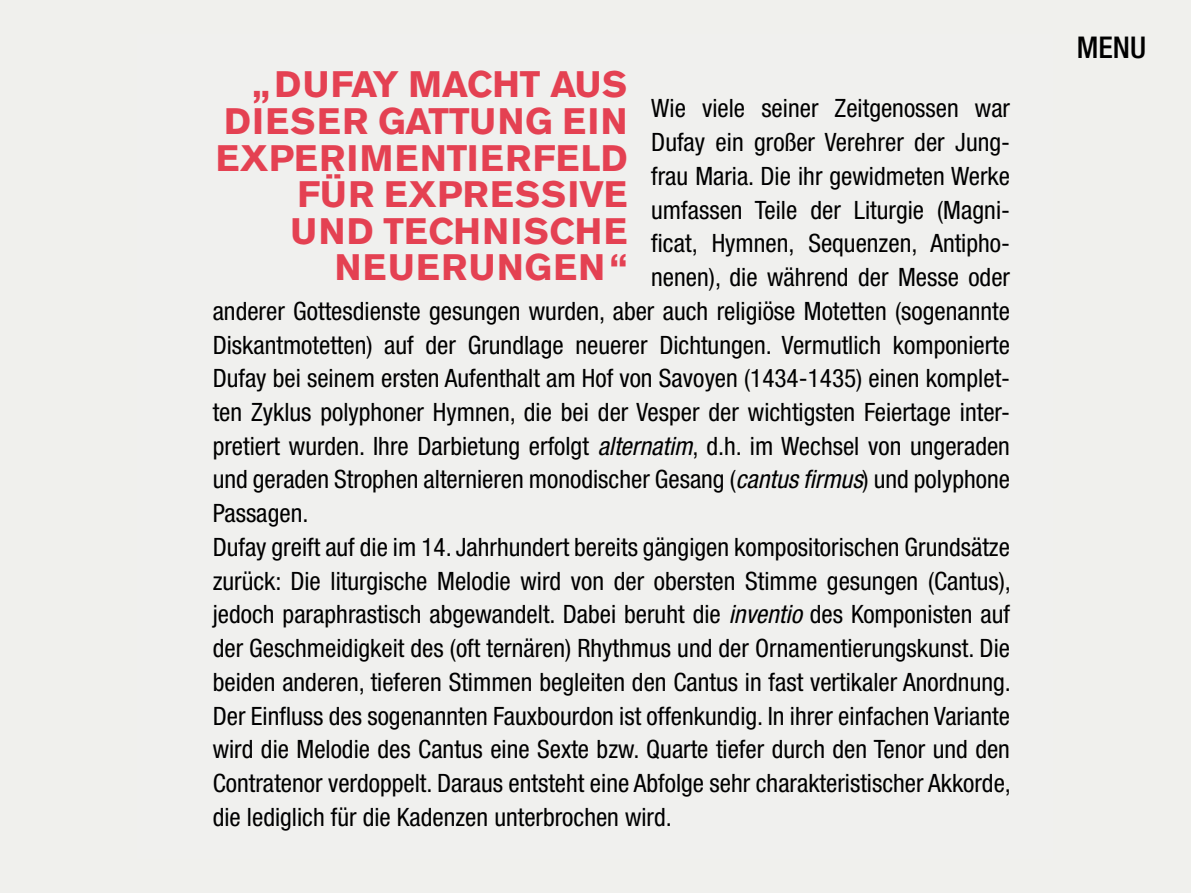
<style>
.page{position:relative;width:1191px;height:893px;background:#f0f0ed}
.page>*{position:absolute;margin:0;border:0;box-sizing:border-box;transform-origin:0 0}
.t1{font:700 36.6px/36.6px "Akzidenz Grotesk BE";letter-spacing:.04em;color:#e44152;text-align:right}
.t2{font:500 condensed 30px "Helvetica Neue";color:#000}
.t3{font:condensed 25.35px "Helvetica Neue";color:#000}
.s1{font-style:italic}
</style>
<div class="page">
<h1 class="t1" style="left:216px;top:67px;width:413px">„ DUFAY MACHT AUS<br>DIESER GATTUNG EIN<br>EXPERIMENTIERFELD<br>FÜR EXPRESSIVE<br>UND TECHNISCHE<br>NEUERUNGEN “</h1>
<p class="t3" style="left:651px;top:94px;width:360px">Wie viele seiner Zeitgenossen war</p>
<p class="t3" style="left:651px;top:127px;width:360px">Dufay ein großer Verehrer der Jung-</p>
<p class="t3" style="left:651px;top:161px;width:360px">frau Maria. Die ihr gewidmeten Werke</p>
<p class="t3" style="left:651px;top:195px;width:360px">umfassen Teile der Liturgie (Magni-</p>
<p class="t3" style="left:651px;top:229px;width:360px">ficat, Hymnen, Sequenzen, Antipho-</p>
<p class="t3" style="left:651px;top:262px;width:360px">nenen), die während der Messe oder</p>
<p class="t3" style="left:213px;top:296px;width:798px">anderer Gottesdienste gesungen wurden, aber auch religiöse Motetten (sogenannte</p>
<p class="t3" style="left:213px;top:330px;width:799px">Diskantmotetten) auf der Grundlage neuerer Dichtungen. Vermutlich komponierte</p>
<p class="t3" style="left:213px;top:364px;width:799px">Dufay bei seinem ersten Aufenthalt am Hof von Savoyen (1434-1435) einen komplet-</p>
<p class="t3" style="left:213px;top:397px;width:799px">ten Zyklus polyphoner Hymnen, die bei der Vesper der wichtigsten Feiertage inter-</p>
<p class="t3" style="left:213px;top:431px;width:798px">pretiert wurden. Ihre Darbietung erfolgt <span class="s1">alternatim</span>, d.h. im Wechsel von ungeraden</p>
<p class="t3" style="left:213px;top:465px;width:798px">und geraden Strophen alternieren monodischer Gesang (<span class="s1">cantus firmus</span>) und polyphone</p>
<p class="t3" style="left:213px;top:499px;width:97px">Passagen.</p>
<p class="t3" style="left:213px;top:532px;width:799px">Dufay greift auf die im 14. Jahrhundert bereits gängigen kompositorischen Grundsätze</p>
<p class="t3" style="left:213px;top:566px;width:799px">zurück: Die liturgische Melodie wird von der obersten Stimme gesungen (Cantus),</p>
<p class="t3" style="left:213px;top:600px;width:799px">jedoch paraphrastisch abgewandelt. Dabei beruht die <span class="s1">inventio</span> des Komponisten auf</p>
<p class="t3" style="left:213px;top:633px;width:799px">der Geschmeidigkeit des (oft ternären) Rhythmus und der Ornamentierungskunst. Die</p>
<p class="t3" style="left:213px;top:667px;width:799px">beiden anderen, tieferen Stimmen begleiten den Cantus in fast vertikaler Anordnung.</p>
<p class="t3" style="left:213px;top:701px;width:798px">Der Einfluss des sogenannten Fauxbourdon ist offenkundig. In ihrer einfachen Variante</p>
<p class="t3" style="left:213px;top:735px;width:799px">wird die Melodie des Cantus eine Sexte bzw. Quarte tiefer durch den Tenor und den</p>
<p class="t3" style="left:213px;top:768px;width:799px">Contratenor verdoppelt. Daraus entsteht eine Abfolge sehr charakteristischer Akkorde,</p>
<p class="t3" style="left:213px;top:802px;width:461px">die lediglich für die Kadenzen unterbrochen wird.</p>
<p class="t2" style="left:1076px;top:30px;width:71px">MENU</p>
</div>
